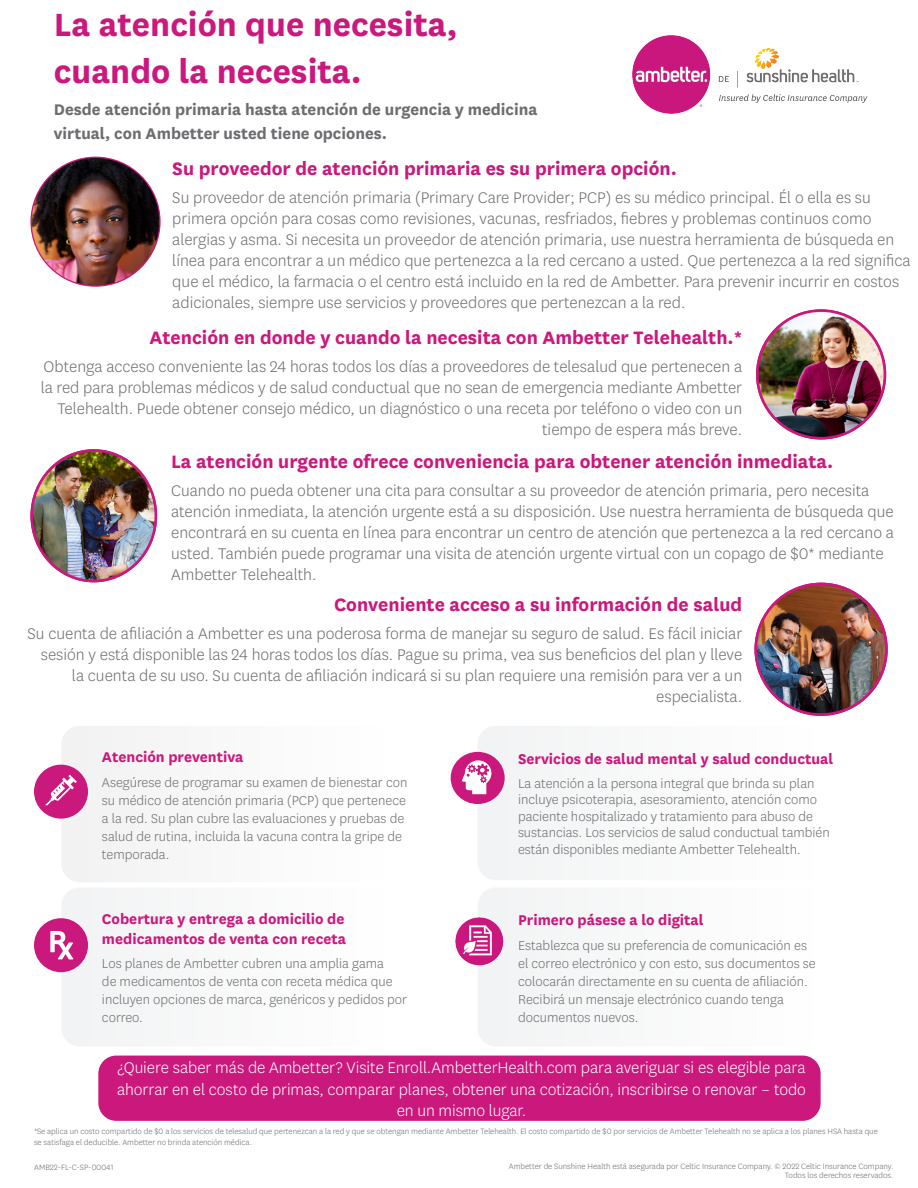
<style>
.page{position:relative;width:918px;height:1188px;background:#fff}
.page>*{position:absolute;margin:0;border:0;box-sizing:border-box;transform-origin:0 0}
.t1{font:700 37.5px/46.5px "Jrjnbp Centene Sans";color:#ca187d}
.t2{font:700 21px "Jrjnbp Centene Sans";color:#ca187d}
.t3{font:300 18px/21px "Hgfsms Centene Sans";color:#6c6d70}
.t4{font:300 18px/21px "Wrmycs Centene Sans";color:#6c6d70;text-align:right}
.t5{font:300 18px/21.6px "Hgfsms Centene Sans";letter-spacing:-.005em;color:#fff;text-align:center}
.t6{font:700 18px/24px "Jrjnbp Centene Sans";color:#6c6d70}
.t7{font:700 16.5px/19.8px "Jrjnbp Centene Sans";color:#ca187d}
.t8{font:300 15px/18px "Hgfsms Centene Sans";color:#6c6d70}
.t9{font:300 9px/10.8px "Hgfsms Centene Sans";color:#6c6d70}
.s1{font-family:"Wrmycs Centene Sans"}
.s2{font-family:"Hgfsms Centene Sans"}
</style>
<div class="page">
<img style="left:632px;top:35px;width:236px;height:79px">
<img style="left:32px;top:158px;width:127px;height:127px;border-radius:64px">
<img style="left:33px;top:450px;width:123px;height:131px">
<div style="left:98px;top:1056px;width:723px;height:65px;background:#ca187d;border-radius:18px"></div>
<div style="left:61px;top:726px;width:379px;height:156px;background:#f9f9f9;border-radius:18px"></div>
<div style="left:34px;top:765px;width:54px;height:54px;background:#ca187d;border-radius:50%"></div>
<svg style="left:45px;top:775px;width:32px;height:30px"></svg>
<div style="left:478px;top:726px;width:391px;height:154px;background:#f9fafa;border-radius:18px"></div>
<div style="left:451px;top:752px;width:54px;height:52px;background:#ca187d;border-radius:50%"></div>
<svg style="left:462px;top:760px;width:29px;height:34px"></svg>
<div style="left:61px;top:888px;width:379px;height:158px;background:#f9fafa;border-radius:18px"></div>
<div style="left:34px;top:918px;width:54px;height:54px;background:#ca187d;border-radius:50%"></div>
<svg style="left:50px;top:931px;width:23px;height:28px"></svg>
<div style="left:478px;top:888px;width:391px;height:158px;background:#f9fafa;border-radius:18px"></div>
<img style="left:455px;top:917px;width:49px;height:49px">
<img style="left:757px;top:311px;width:128px;height:127px;border-radius:64px">
<div style="left:756px;top:309px;width:130px;height:131px;border:3px solid #ca187d;border-radius:50%"></div>
<img style="left:756px;top:584px;width:130px;height:131px;border-radius:65px">
<div style="left:754px;top:583px;width:134px;height:133px;border:3px solid #ca187d;border-radius:50%"></div>
<div style="left:30px;top:449px;width:127px;height:133px;border:3px solid #ca187d;border-radius:50%"></div>
<h1 class="t1" style="left:54px;top:-1px;width:405px">La atención que necesita, cuando la necesita.</h1>
<p class="t6" style="left:54px;top:96px;width:485px">Desde atención primaria hasta atención de urgencia y medicina virtual, con Ambetter usted tiene opciones.</p>
<h2 class="t2" style="left:172px;top:154px;width:506px">Su proveedor de atención primaria es su primera opción.</h2>
<p class="t3" style="left:172px;top:186px;width:740px">Su proveedor de atención primaria (Primary Care Provider; PCP) es su médico principal. Él o ella es su <span class="s1">primera opción para cosas como revisiones, vacunas, resfriados, fiebres y problemas continuos como </span>alergias y asma. Si necesita un proveedor de atención primaria, use nuestra herramienta de búsqueda en <span class="s1">línea para encontrar a un médico que pertenezca a la red cercano a usted. Que pertenezca a la red significa </span>que el médico, la farmacia o el centro está incluido en la red de Ambetter. Para prevenir incurrir en costos adicionales, siempre use servicios y proveedores que pertenezcan a la red.</p>
<h2 class="t2" style="left:150px;top:323px;width:594px">Atención en donde y cuando la necesita con Ambetter Telehealth.*</h2>
<p class="t3" style="left:41px;top:356px;width:703px;text-align:right">Obtenga acceso conveniente las 24 horas todos los días a proveedores de telesalud que pertenecen a la red para problemas médicos y de salud conductual que no sean de emergencia mediante Ambetter Telehealth. Puede obtener consejo médico, un diagnóstico o una receta por teléfono o video con un tiempo de espera más breve.</p>
<h2 class="t2" style="left:171px;top:447px;width:664px">La atención urgente ofrece conveniencia para obtener atención inmediata.</h2>
<p class="t3" style="left:171px;top:480px;width:725px">Cuando no pueda obtener una cita para consultar a su proveedor de atención primaria, pero necesita atención inmediata, la atención urgente está a su disposición. Use nuestra herramienta de búsqueda que encontrará en su cuenta en línea para encontrar un centro de atención que pertenezca a la red cercano a usted. También puede programar una visita de atención urgente virtual con un copago de $0* mediante Ambetter Telehealth.</p>
<h2 class="t2" style="left:334px;top:590px;width:410px">Conveniente acceso a su información de salud</h2>
<p class="t4" style="left:27px;top:623px;width:716px">Su cuenta de afiliación a Ambetter es una poderosa forma de manejar su seguro de salud. Es fácil iniciar sesión y está disponible las 24 horas todos los días. Pague su prima, vea sus beneficios del plan y lleve la cuenta de su uso. Su cuenta de afiliación indicará si su plan requiere una remisión para ver a un <span class="s2">especialista.</span></p>
<h2 class="t7" style="left:102px;top:746px;width:143px">Atención preventiva</h2>
<p class="t8" style="left:102px;top:773px;width:307px">Asegúrese de programar su examen de bienestar con su médico de atención primaria (PCP) que pertenece a la red. Su plan cubre las evaluaciones y pruebas de salud de rutina, incluida la vacuna contra la gripe de temporada.</p>
<h2 class="t7" style="left:518px;top:748px;width:317px">Servicios de salud mental y salud conductual</h2>
<p class="t8" style="left:518px;top:774px;width:313px;line-height:16.5px">La atención a la persona integral que brinda su plan incluye psicoterapia, asesoramiento, atención como paciente hospitalizado y tratamiento para abuso de sustancias. Los servicios de salud conductual también están disponibles mediante Ambetter Telehealth.</p>
<h2 class="t7" style="left:102px;top:908px;width:246px">Cobertura y entrega a domicilio de medicamentos de venta con receta</h2>
<p class="t8" style="left:102px;top:954px;width:307px">Los planes de Ambetter cubren una amplia gama<br>de medicamentos de venta con receta médica que incluyen opciones de marca, genéricos y pedidos por correo.</p>
<h2 class="t7" style="left:518px;top:909px;width:187px">Primero pásese a lo digital</h2>
<p class="t8" style="left:518px;top:936px;width:299px">Establezca que su preferencia de comunicación es el correo electrónico y con esto, sus documentos se <span class="s1">colocarán directamente en su cuenta de afiliación.<br></span>Recibirá un mensaje electrónico cuando tenga documentos nuevos.</p>
<p class="t5" style="left:117px;top:1056px;width:690px">¿Quiere saber más de Ambetter? Visite Enroll.AmbetterHealth.com para averiguar si es elegible para ahorrar en el costo de primas, comparar planes, obtener una cotización, inscribirse o renovar – todo en un mismo lugar.</p>
<p class="t9" style="left:34px;top:1126px;width:845px">*Se aplica un costo compartido de $0 a los servicios de telesalud que pertenezcan a la red y que se obtengan mediante Ambetter Telehealth. El costo compartido de $0 por servicios de Ambetter Telehealth no se aplica a los planes HSA hasta que se satisfaga el deducible. Ambetter no brinda atención médica.</p>
<p class="t9" style="left:34px;top:1162px;width:81px">AMB22-FL-C-SP-00041</p>
<p class="t9" style="left:509px;top:1161px;width:386px;line-height:9px;text-align:right">Ambetter de Sunshine Health está asegurada por Celtic Insurance Company. © 2022 Celtic Insurance Company.<br>Todos los derechos reservados.</p>
</div>
